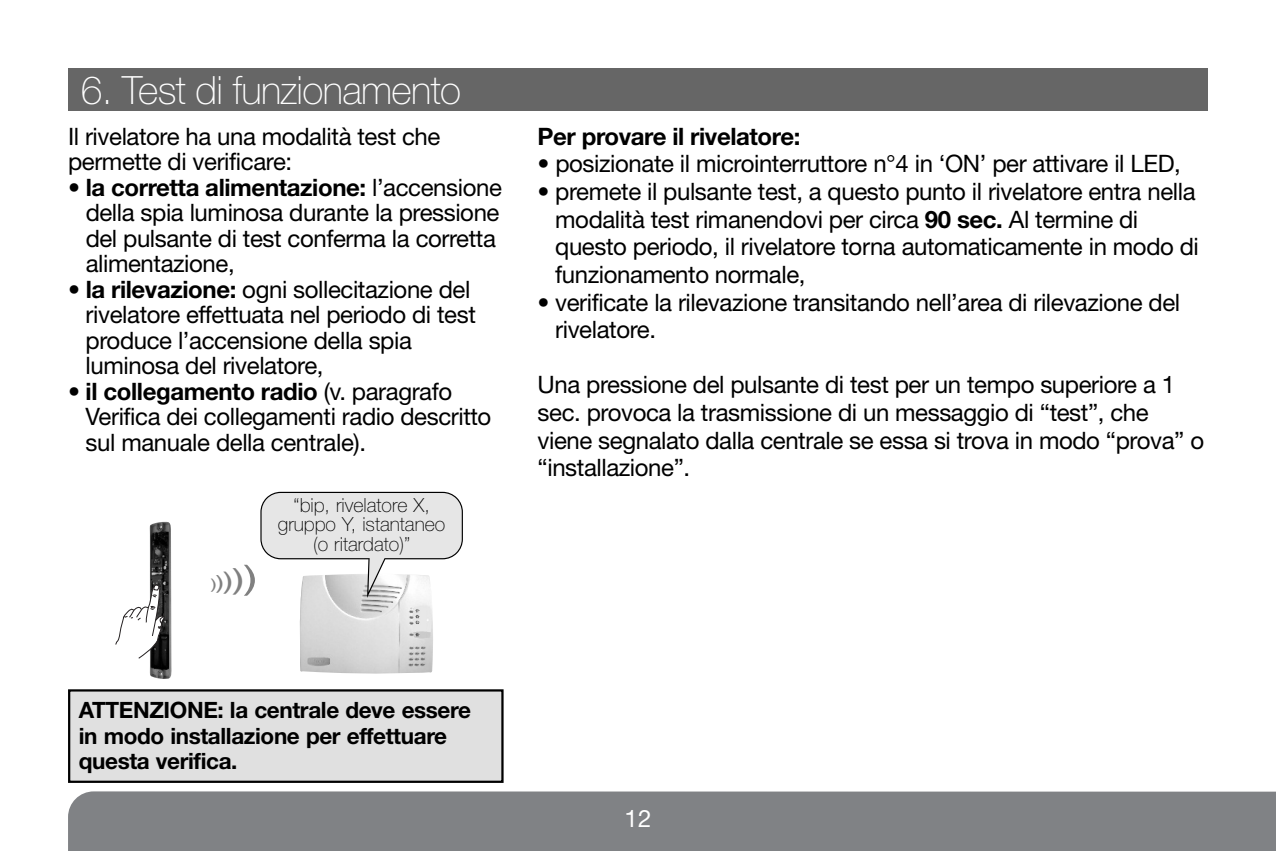
<style>
.page{position:relative;width:1276px;height:851px;background:#fff}
.page>*{position:absolute;margin:0;border:0;box-sizing:border-box;transform-origin:0 0}
.t1{font:100 39px "Helvetica Neue LT";letter-spacing:-.015em;color:#fff}
.t2{font:24px/25.5px "Helvetica Neue LT";letter-spacing:-.015em;color:#000}
.t3{font:700 24px "Helvetica Neue LT";letter-spacing:-.015em;color:#000}
.t4{font:24px "Helvetica Neue LT";color:#fff}
.t5{font:700 22.5px/25.5px "Helvetica Neue LT";letter-spacing:-.015em;color:#000}
.t6{font:100 19.5px/19.5px "Helvetica Neue LT";color:#000;text-align:center}
.t7{font:14.4px "Helvetica Neue LT";color:#808080;scale:1.5 1}
.s1{font-weight:700}
.s2{font-size:18.9px}
.s3{font-size:23.7px}
.s4{font-size:28.5px}
.s5{font-size:33.3px}
</style>
<div class="page">
<img style="left:150px;top:521px;width:22px;height:158px">
<div style="left:68px;top:791px;width:1208px;height:59px;background:#808285"></div>
<img style="left:299px;top:597px;width:134px;height:77px">
<svg style="left:260px;top:491px;width:203px;height:106px"></svg>
<svg style="left:116px;top:584px;width:48px;height:74px"></svg>
<div style="left:68px;top:68px;width:1140px;height:43px;background:#666"></div>
<div style="left:70px;top:691px;width:431px;height:89px;background:#e0e0e0"></div>
<div style="left:68px;top:689px;width:435px;height:93px;border:2px solid #000"></div>
<h1 class="t1" style="left:81px;top:76px;width:382px">6. Test di funzionamento</h1>
<p class="t2" style="left:68px;top:126px;width:374px">Il rivelatore ha una modalità test che permette di verificare:</p>
<p class="t2" style="left:86px;top:177px;width:418px;text-indent:-18px">• <span class="s1">la corretta alimentazione:</span> l’accensione della spia luminosa durante la pressione del pulsante di test conferma la corretta alimentazione,</p>
<p class="t2" style="left:86px;top:279px;width:392px;text-indent:-18px">• <span class="s1">la rilevazione:</span> ogni sollecitazione del rivelatore effettuata nel periodo di test produce l’accensione della spia luminosa del rivelatore,</p>
<p class="t2" style="left:86px;top:381px;width:407px;text-indent:-18px">• <span class="s1">il collegamento radio</span> (v. paragrafo<br>Verifica dei collegamenti radio descritto sul manuale della centrale).</p>
<p class="t7" style="left:211px;top:578px;width:32px">)<span class="s2">)</span><span class="s3">)</span><span class="s4">)</span><span class="s5">)</span></p>
<p class="t6" style="left:278px;top:497px;width:169px">“bip, rivelatore X, gruppo Y, istantaneo (o ritardato)”</p>
<p class="t3" style="left:537px;top:128px;width:264px">Per provare il rivelatore:</p>
<p class="t2" style="left:537px;top:153px;width:645px">• posizionate il microinterruttore n°4 in ‘ON’ per attivare il LED,</p>
<p class="t2" style="left:555px;top:180px;width:645px;line-height:27.6px;text-indent:-18px">• premete il pulsante test, a questo punto il rivelatore entra nella modalità test rimanendovi per circa <span class="s1">90 sec.</span> Al termine di questo periodo, il rivelatore torna automaticamente in modo di funzionamento normale,</p>
<p class="t2" style="left:555px;top:290px;width:626px;line-height:27.6px;text-indent:-18px">• verificate la rilevazione transitando nell’area di rilevazione del rivelatore.</p>
<p class="t2" style="left:537px;top:373px;width:668px;line-height:27.6px">Una pressione del pulsante di test per un tempo superiore a 1 sec. provoca la trasmissione di un messaggio di “test”, che viene segnalato dalla centrale se essa si trova in modo “prova” o “installazione”.</p>
<p class="t5" style="left:79px;top:699px;width:394px">ATTENZIONE: la centrale deve essere in modo installazione per effettuare questa verifica.</p>
<p class="t4" style="left:624px;top:810px;width:28px">12</p>
</div>
